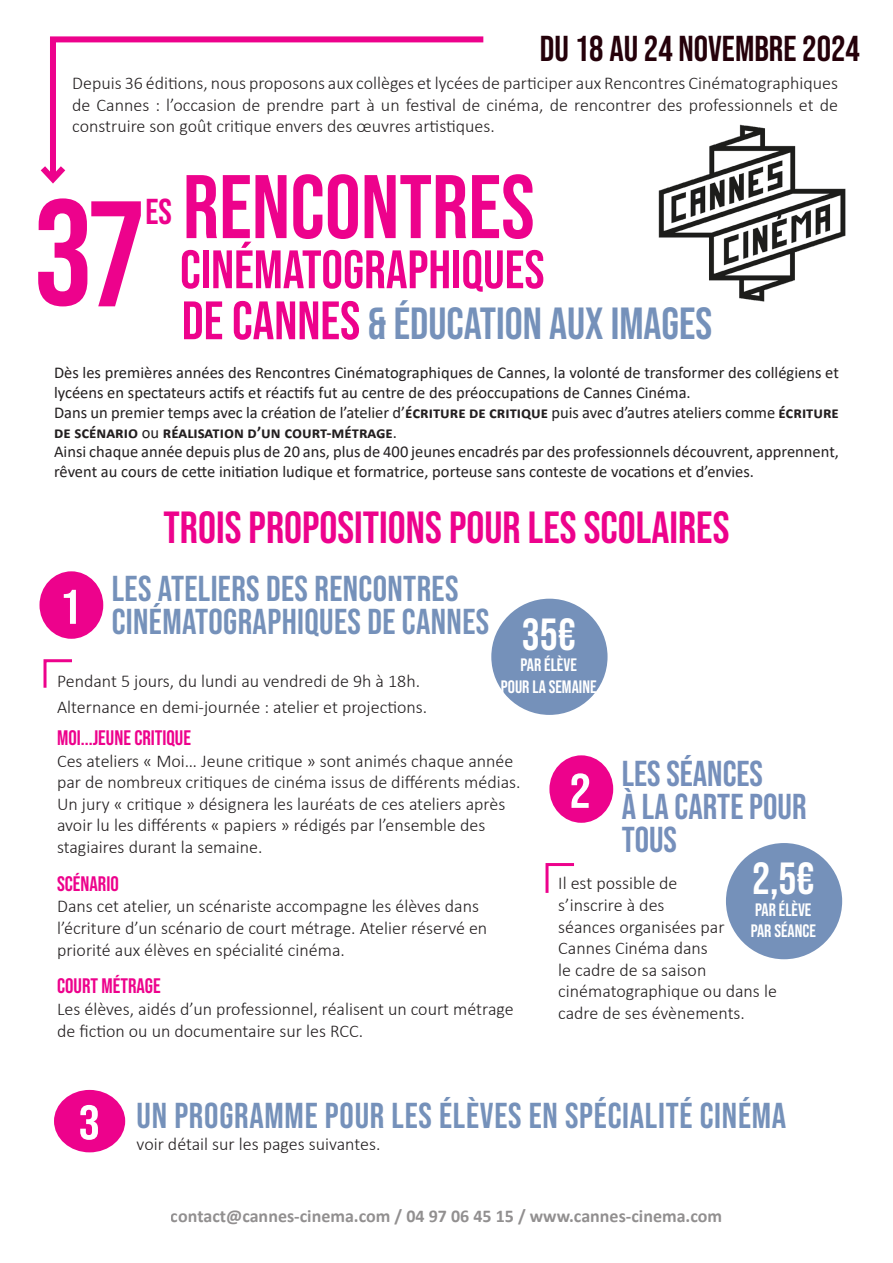
<style>
.page{position:relative;width:893px;height:1263px;background:#fff}
.page>*{position:absolute;margin:0;border:0;box-sizing:border-box;transform-origin:0 0}
.t1{font:150px "Bebas Neue";color:#ed028c}
.t2{font:90px "Bebas Neue";color:#ed028c}
.t3{font:54px "Bebas Neue";color:#ed028c}
.t4{font:48.6px "Bebas Neue";color:#fff;scale:1.11 1}
.t5{font:45px "Bebas Neue";color:#ed028c}
.t6{font:45px "Bebas Neue";color:#7591ba}
.t7{font:45px "Bebas Neue";color:#fff}
.t8{font:36px/33px "Bebas Neue";letter-spacing:.01em;color:#7591ba}
.t9{font:36px/33px "Bebas Neue";color:#758fbb}
.t10{font:36px "Bebas Neue";color:#25010a}
.t11{font:36px "Bebas Neue";color:#ed028c}
.t12{font:21px "Bebas Neue";color:#ed028c}
.t13{font:300 18px/21.6px "Calibri";color:#231f20}
.t14{font:700 18px "Calibri";color:#231f20}
.t15{font:18px "Bebas Neue";color:#fff}
.t16{font:16.5px/19.8px "Calibri";color:#231f20}
.s1{font-weight:700}
</style>
<div class="page">
<svg style="left:50px;top:36px;width:434px;height:124px"></svg>
<svg style="left:40px;top:160px;width:26px;height:24px"></svg>
<svg style="left:43px;top:659px;width:29px;height:29px"></svg>
<svg style="left:545px;top:863px;width:29px;height:30px"></svg>
<img style="left:658px;top:124px;width:188px;height:178px">
<div style="left:39px;top:571px;width:64px;height:68px;background:#ed028c;border-radius:50%"></div>
<div style="left:549px;top:755px;width:64px;height:68px;background:#ed028c;border-radius:50%"></div>
<div style="left:726px;top:843px;width:116px;height:116px;background:#7591ba;border-radius:50%"></div>
<div style="left:491px;top:599px;width:116px;height:116px;background:#7591ba;border-radius:50%"></div>
<div style="left:54px;top:1090px;width:71px;height:62px;background:#ed028c;border-radius:50%"></div>
<p class="t10" style="left:540px;top:28px;width:321px">DU 18 AU 24 NOVEMBRE 2024</p>
<p class="t13" style="left:72px;top:72px;width:767px;text-align:justify">Depuis 36 éditions, nous proposons aux collèges et lycées de participer aux Rencontres Cinématographiques de Cannes : l’occasion de prendre part à un festival de cinéma, de rencontrer des professionnels et de construire son goût critique envers des œuvres artistiques.</p>
<p class="t1" style="left:33px;top:169px;width:114px">37</p>
<p class="t11" style="left:145px;top:192px;width:28px">ES</p>
<p class="t2" style="left:183px;top:156px;width:353px">RENCONTRES</p>
<p class="t3" style="left:180px;top:239px;width:366px">CINÉMATOGRAPHIQUES</p>
<p class="t3" style="left:182px;top:290px;width:180px">DE CANNES</p>
<p class="t6" style="left:368px;top:298px;width:346px">&amp; ÉDUCATION AUX IMAGES</p>
<p class="t16" style="left:54px;top:362px;width:786px">Dès les premières années des Rencontres Cinématographiques de Cannes, la volonté de transformer des collégiens et lycéens en spectateurs actifs et réactifs fut au centre de des préoccupations de Cannes Cinéma.</p>
<p class="t16" style="left:54px;top:402px;width:786px">Dans un premier temps avec la création de l’atelier d’<span class="s1">écriture de critique</span> puis avec d’autres ateliers comme <span class="s1">écriture de scénario</span> ou <span class="s1">réalisation d’un court-métrage</span>.</p>
<p class="t16" style="left:54px;top:441px;width:786px">Ainsi chaque année depuis plus de 20 ans, plus de 400 jeunes encadrés par des professionnels découvrent, apprennent, rêvent au cours de cette initiation ludique et formatrice, porteuse sans conteste de vocations et d’envies.</p>
<p class="t5" style="left:164px;top:502px;width:567px">TROIS PROPOSITIONS POUR LES SCOLAIRES</p>
<p class="t8" style="left:112px;top:572px;width:379px">LES ATELIERS DES RENCONTRES<br>CINÉMATOGRAPHIQUES DE CANNES</p>
<p class="t13" style="left:57px;top:670px;width:365px">Pendant 5 jours, du lundi au vendredi de 9h à 18h.</p>
<p class="t13" style="left:57px;top:695px;width:372px">Alternance en demi-journée : atelier et projections.</p>
<p class="t12" style="left:57px;top:726px;width:135px">MOI...JEUNE CRITIQUE</p>
<p class="t13" style="left:57px;top:749px;width:465px">Ces ateliers « Moi… Jeune critique » sont animés chaque année par de nombreux critiques de cinéma issus de différents médias.<br>Un jury « critique » désignera les lauréats de ces ateliers après avoir lu les différents « papiers » rédigés par l’ensemble des stagiaires durant la semaine.</p>
<p class="t12" style="left:57px;top:871px;width:63px">SCÉNARIO</p>
<p class="t13" style="left:57px;top:895px;width:432px">Dans cet atelier, un scénariste accompagne les élèves dans l’écriture d’un scénario de court métrage. Atelier réservé en priorité aux élèves en spécialité cinéma.</p>
<p class="t12" style="left:57px;top:974px;width:105px">COURT MÉTRAGE</p>
<p class="t13" style="left:57px;top:998px;width:458px">Les élèves, aidés d’un professionnel, réalisent un court métrage de fiction ou un documentaire sur les RCC.</p>
<p class="t4" style="left:59px;top:579px;width:21px">1</p>
<p class="t7" style="left:522px;top:609px;width:55px">35€</p>
<p class="t15" style="left:521px;top:655px;width:58px">PAR ÉLÈVE</p>
<p class="t15" style="left:501px;top:676px;width:97px">POUR LA SEMAINE</p>
<p class="t9" style="left:622px;top:757px;width:143px">LES SÉANCES</p>
<p class="t9" style="left:622px;top:790px;width:186px">À LA CARTE POUR<br>TOUS</p>
<p class="t13" style="left:558px;top:872px;width:220px">Il est possible de<br>s’inscrire à des<br>séances organisées par<br>Cannes Cinéma dans<br>le cadre de sa saison cinématographique ou dans le cadre de ses évènements.</p>
<p class="t4" style="left:569px;top:763px;width:21px">2</p>
<p class="t7" style="left:752px;top:853px;width:64px">2,5€</p>
<p class="t15" style="left:755px;top:899px;width:58px">PAR ÉLÈVE</p>
<p class="t15" style="left:751px;top:921px;width:67px">PAR SÉANCE</p>
<p class="t4" style="left:78px;top:1095px;width:21px">3</p>
<p class="t8" style="left:137px;top:1099px;width:651px">UN PROGRAMME POUR LES ÉLÈVES EN SPÉCIALITÉ CINÉMA</p>
<p class="t13" style="left:137px;top:1133px;width:245px">voir détail sur les pages suivantes.</p>
<p class="t14" style="left:171px;top:1204px;width:553px">contact@cannes-cinema.com / 04 97 06 45 15 / www.cannes-cinema.com</p>
</div>
